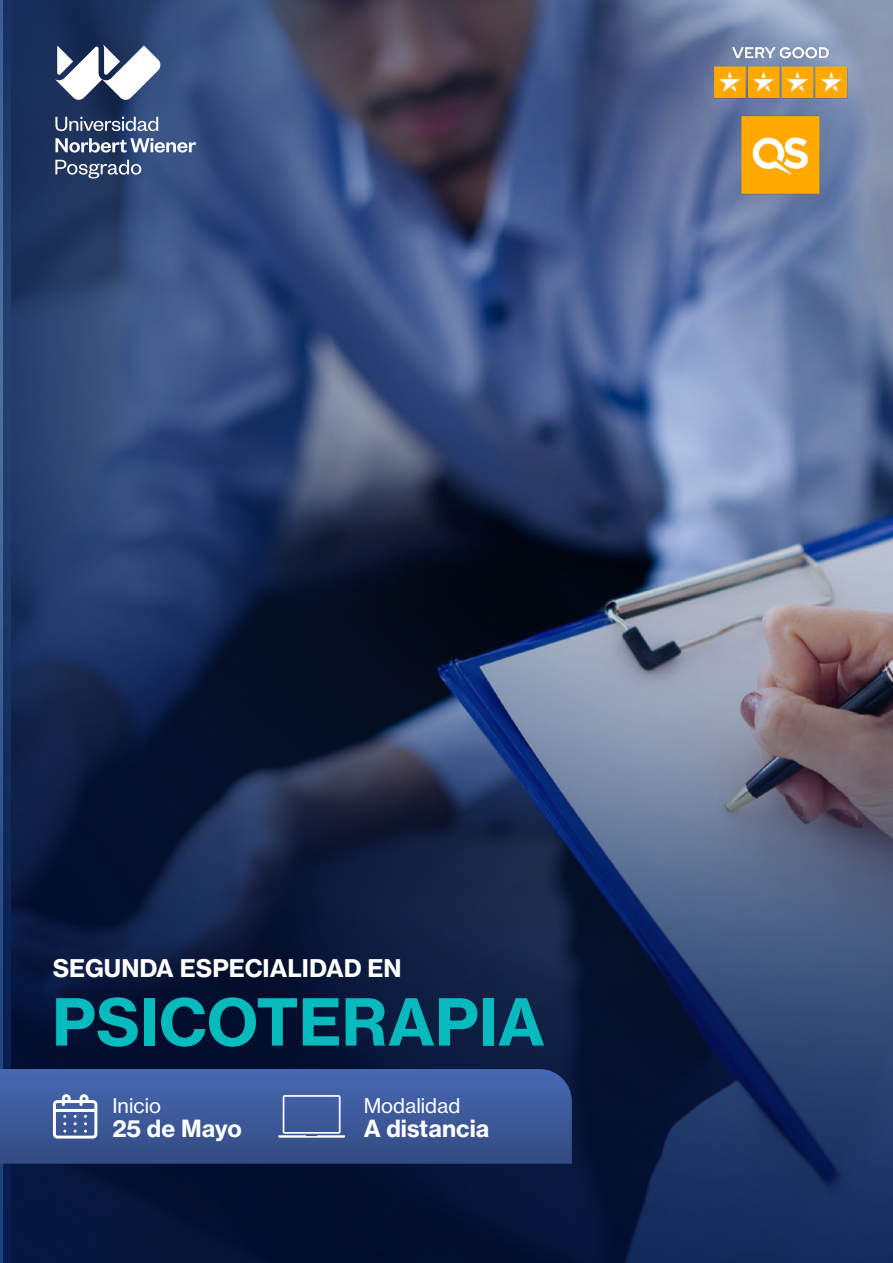
<style>
.page{position:relative;width:893px;height:1263px;background:#fff}
.page>*{position:absolute;margin:0;border:0;box-sizing:border-box;transform-origin:0 0}
.t1{font:63.75px "N Haas Grotesk TXW01 75 Bd";color:#07babd}
.t2{font:24px "N Haas Grotesk TX Std 75 Bd";color:#fff}
.t3{font:23.4px "N Haas Grotesk TX Std 75 Bd";color:#fff}
.t4{font:19.95px "N Haas Grotesk TX Std 55 Rg";color:#fff}
</style>
<div class="page">
<img style="left:0;top:0;width:893px;height:1263px">
<svg style="left:55px;top:117px;width:103px;height:14px"></svg>
<svg style="left:55px;top:138px;width:141px;height:15px"></svg>
<svg style="left:55px;top:45px;width:106px;height:56px"></svg>
<svg style="left:55px;top:160px;width:86px;height:19px;background:#5b6b8a"></svg>
<img style="left:697px;top:25px;width:162px;height:188px">
<svg style="left:0;top:1069px;width:572px;height:95px;background:#3c599a"></svg>
<svg style="left:53px;top:1094px;width:44px;height:44px"></svg>
<svg style="left:278px;top:1095px;width:67px;height:43px;background:#5c74ab"></svg>
<p class="t2" style="left:53px;top:953px;width:350px">SEGUNDA ESPECIALIDAD EN</p>
<h1 class="t1" style="left:52px;top:982px;width:494px">PSICOTERAPIA</h1>
<p class="t4" style="left:112px;top:1093px;width:50px">Inicio</p>
<p class="t3" style="left:112px;top:1113px;width:131px">25 de Mayo</p>
<p class="t4" style="left:364px;top:1093px;width:98px">Modalidad</p>
<p class="t3" style="left:364px;top:1113px;width:127px">A distancia</p>
</div>
